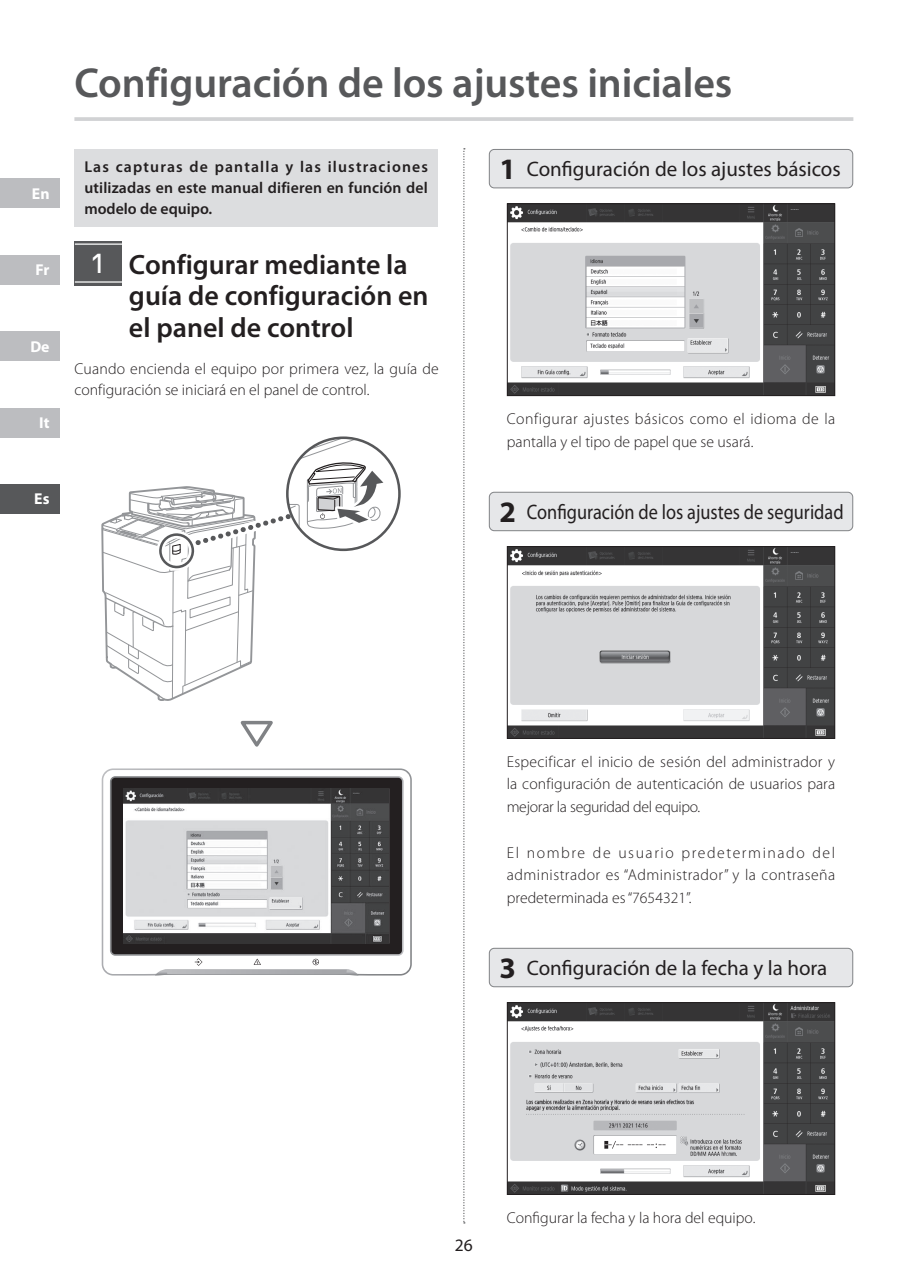
<style>
.page{position:relative;width:903px;height:1275px;background:#fff}
.page>*{position:absolute;margin:0;border:0;box-sizing:border-box;transform-origin:0 0}
.t1{font:600 42px "Myriad Pro";letter-spacing:-.005em;color:#57585a}
.t2{font:600 28px/31.5px "Myriad Pro";color:#231f20}
.t3{font:28px "OCRB";color:#fff}
.t4{font:21px "Myriad Pro";color:#231f20}
.t5{font:21px "Myriad Pro";color:#231f20;scale:.87 1}
.t6{font:17.5px "Myriad Pro";color:#231f20}
.t7{font:300 15.75px/22.8px "Myriad Pro";color:#231f20;text-align:justify}
.t8{font:600 15.75px/21px "Myriad Pro";letter-spacing:.01em;color:#231f20;text-align:justify}
.t9{font:300 15.75px/22.8px "Myriad Pro";letter-spacing:.03em;color:#231f20}
.t10{font:700 15.75px "Myriad Pro";color:#fff}
.s1{font-weight:700;font-size:29.75px}
</style>
<div class="page">
<hr style="left:74px;top:117px;width:779px;height:4px;background:#d1d2d4">
<svg style="left:463px;top:148px;width:2px;height:1075px"></svg>
<div style="left:0;top:484px;width:60px;height:30px;background:#57585a"></div>
<div style="left:0;top:255px;width:60px;height:30px;background:#bcbdc0"></div>
<div style="left:0;top:179px;width:60px;height:29px;background:#bcbdc0"></div>
<div style="left:0;top:331px;width:60px;height:30px;background:#bcbdc0"></div>
<div style="left:0;top:408px;width:60px;height:30px;background:#bcbdc0"></div>
<div style="left:74px;top:149px;width:364px;height:77px;background:#dcdddf"></div>
<svg style="left:101px;top:440px;width:290px;height:261px"></svg>
<div style="left:286px;top:436px;width:115px;height:115px;border:3px solid #57585a;border-radius:50%"></div>
<svg style="left:240px;top:720px;width:33px;height:27px"></svg>
<svg style="left:102px;top:768px;width:310px;height:207px"></svg>
<svg style="left:103px;top:770px;width:307px;height:204px"></svg>
<svg style="left:110px;top:776px;width:293px;height:180px;background:#98989b"></svg>
<div style="left:112px;top:778px;width:290px;height:176px;background:#231f20"></div>
<svg style="left:155px;top:958px;width:204px;height:17px"></svg>
<img style="left:123px;top:788px;width:266px;height:156px">
<div style="left:75px;top:241px;width:47px;height:44px;background:#57585a"></div>
<hr style="left:75px;top:243px;width:47px;height:2px;background:#fff">
<hr style="left:75px;top:281px;width:47px;height:2px;background:#fff">
<img style="left:509px;top:205px;width:324px;height:189px">
<div style="left:507px;top:203px;width:328px;height:193px;border:1px solid #231f20"></div>
<img style="left:509px;top:548px;width:324px;height:189px">
<div style="left:507px;top:546px;width:328px;height:193px;border:1px solid #231f20"></div>
<img style="left:509px;top:1004px;width:324px;height:189px">
<div style="left:507px;top:1002px;width:328px;height:193px;border:1px solid #231f20"></div>
<div style="left:489px;top:149px;width:364px;height:39px;background:#e6e7e9;border-radius:5px"></div>
<div style="left:489px;top:149px;width:364px;height:39px;border:1px solid #808285;border-radius:5px"></div>
<div style="left:489px;top:492px;width:364px;height:39px;background:#e6e7e9;border-radius:5px"></div>
<div style="left:489px;top:492px;width:364px;height:39px;border:1px solid #808285;border-radius:5px"></div>
<div style="left:489px;top:948px;width:364px;height:39px;background:#e6e7e9;border-radius:5px"></div>
<div style="left:489px;top:948px;width:364px;height:39px;border:1px solid #808285;border-radius:5px"></div>
<p class="t10" style="left:32px;top:183px;width:19px">En</p>
<p class="t10" style="left:36px;top:260px;width:15px">Fr</p>
<p class="t10" style="left:30px;top:336px;width:21px">De</p>
<p class="t10" style="left:39px;top:412px;width:12px">It</p>
<p class="t10" style="left:34px;top:489px;width:17px">Es</p>
<h1 class="t1" style="left:74px;top:56px;width:659px">Configuración de los ajustes iniciales</h1>
<p class="t8" style="left:84px;top:156px;width:345px">Las capturas de pantalla y las ilustraciones utilizadas en este manual difieren en función del modelo de equipo.</p>
<h2 class="t2" style="left:129px;top:248px;width:301px">Configurar mediante la guía de configuración en el panel de control</h2>
<p class="t7" style="left:74px;top:358px;width:366px;line-height:21px">Cuando encienda el equipo por primera vez, la guía de configuración se iniciará en el panel de control.</p>
<h2 class="t3" style="left:90px;top:253px;width:18px">1</h2>
<h3 class="t4" style="left:499px;top:156px;width:343px"><span class="s1">1</span> Configuración de los ajustes básicos</h3>
<p class="t9" style="left:507px;top:407px;width:330px">Configurar ajustes básicos como el idioma de la pantalla y el tipo de papel que se usará.</p>
<h3 class="t5" style="left:499px;top:499px;width:397px"><span class="s1">2</span> Configuración de los ajustes de seguridad</h3>
<p class="t7" style="left:507px;top:750px;width:330px">Especificar el inicio de sesión del administrador y la configuración de autenticación de usuarios para mejorar la seguridad del equipo.</p>
<p class="t7" style="left:507px;top:841px;width:330px">El nombre de usuario predeterminado del administrador es “Administrador” y la contraseña predeterminada es “7654321”.</p>
<h3 class="t4" style="left:499px;top:955px;width:329px"><span class="s1">3</span> Configuración de la fecha y la hora</h3>
<p class="t6" style="left:455px;top:1234px;width:19px">26</p>
<p class="t7" style="left:507px;top:1206px;width:250px">Configurar la fecha y la hora del equipo.</p>
</div>
